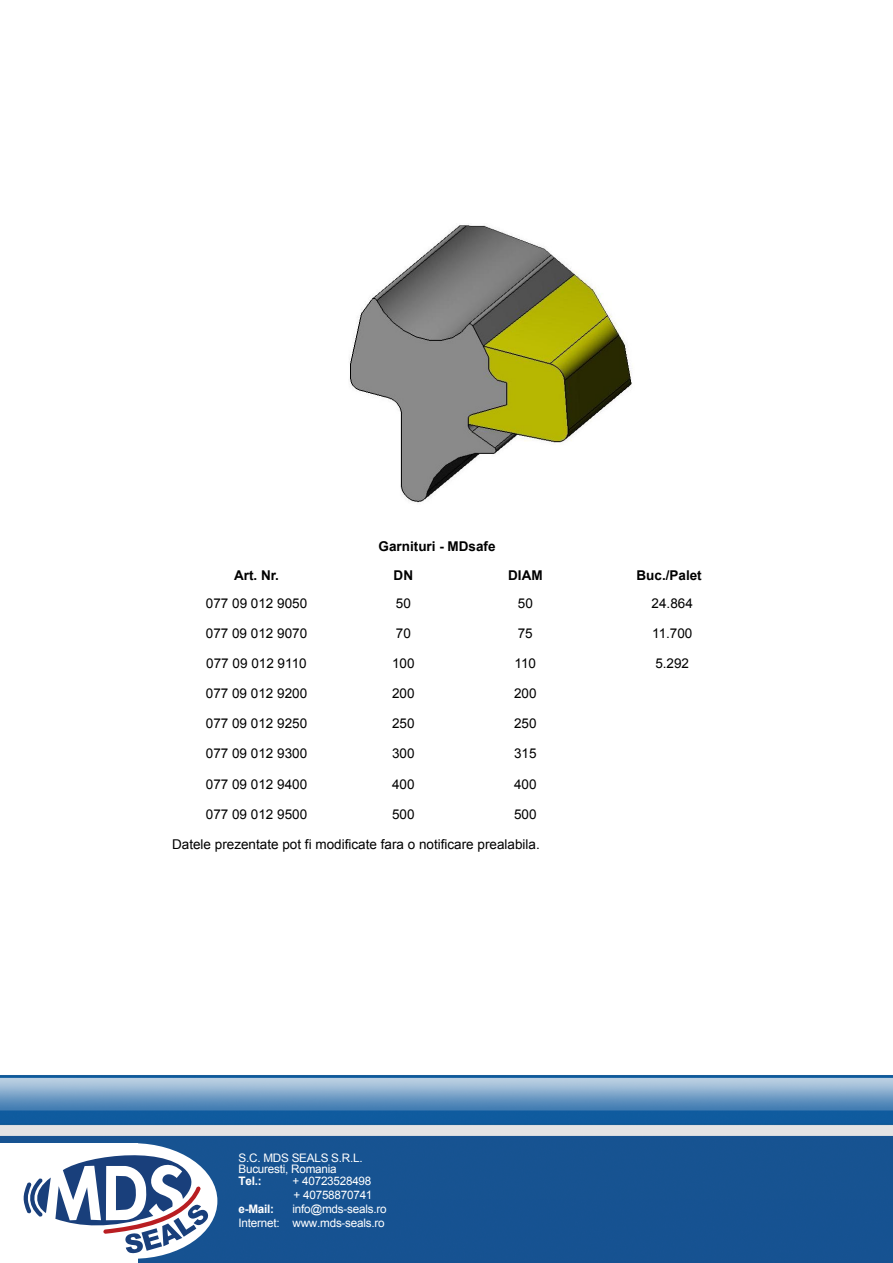
<style>
.page{position:relative;width:893px;height:1263px;background:#fff}
.page>*{position:absolute;margin:0;border:0;box-sizing:border-box;transform-origin:0 0}
.t1{font:13.5px "Arial";color:#000}
.t2{font:700 13.5px "Arial";color:#000}
.t3{font:700 13.5px "Arial";color:#000}
.t4{font:11.7px/11.7px "Arial";letter-spacing:-.02em;color:#fff}
.t5{font:11.7px/14.1px "Arial";letter-spacing:-.02em;color:#fff;text-align:right}
.t6{font:700 11.7px "Arial";letter-spacing:-.02em;color:#fff}
.s1{font-style:inherit}
</style>
<div class="page">
<img style="left:349px;top:225px;width:283px;height:278px">
<img style="left:0;top:1075px;width:893px;height:188px">
<div style="left:49px;top:1143px;width:168px;height:116px;background:#fff;border-radius:50%"></div>
<div style="left:0;top:1143px;width:138px;height:120px;background:#fff"></div>
<svg style="left:23px;top:1144px;width:185px;height:109px"></svg>
<p class="t2" style="left:379px;top:538px;width:119px">Garnituri <span class="s1">- MD</span>s<span class="s1">afe</span></p>
<p class="t3" style="left:234px;top:566px;width:47px">Art. Nr.</p>
<p class="t3" style="left:394px;top:566px;width:21px">DN</p>
<p class="t3" style="left:508px;top:566px;width:36px">DIAM</p>
<p class="t2" style="left:636px;top:566px;width:67px">Buc./Palet</p>
<p class="t1" style="left:206px;top:595px;width:103px">077 09 012 9050</p>
<p class="t1" style="left:396px;top:595px;width:17px">50</p>
<p class="t1" style="left:518px;top:595px;width:17px">50</p>
<p class="t1" style="left:652px;top:595px;width:43px">24.864</p>
<p class="t1" style="left:206px;top:625px;width:103px">077 09 012 9070</p>
<p class="t1" style="left:396px;top:625px;width:17px">70</p>
<p class="t1" style="left:518px;top:625px;width:17px">75</p>
<p class="t1" style="left:652px;top:625px;width:42px">11.700</p>
<p class="t1" style="left:206px;top:655px;width:102px">077 09 012 9110</p>
<p class="t1" style="left:392px;top:655px;width:24px">100</p>
<p class="t1" style="left:515px;top:655px;width:23px">110</p>
<p class="t1" style="left:655px;top:655px;width:35px">5.292</p>
<p class="t1" style="left:206px;top:685px;width:103px">077 09 012 9200</p>
<p class="t1" style="left:392px;top:685px;width:24px">200</p>
<p class="t1" style="left:514px;top:685px;width:24px">200</p>
<p class="t1" style="left:206px;top:715px;width:103px">077 09 012 9250</p>
<p class="t1" style="left:392px;top:715px;width:24px">250</p>
<p class="t1" style="left:514px;top:715px;width:24px">250</p>
<p class="t1" style="left:206px;top:745px;width:103px">077 09 012 9300</p>
<p class="t1" style="left:392px;top:745px;width:24px">300</p>
<p class="t1" style="left:514px;top:745px;width:24px">315</p>
<p class="t1" style="left:206px;top:775px;width:103px">077 09 012 9400</p>
<p class="t1" style="left:392px;top:775px;width:24px">400</p>
<p class="t1" style="left:514px;top:775px;width:24px">400</p>
<p class="t1" style="left:206px;top:805px;width:103px">077 09 012 9500</p>
<p class="t1" style="left:392px;top:805px;width:24px">500</p>
<p class="t1" style="left:514px;top:805px;width:24px">500</p>
<p class="t1" style="left:172px;top:835px;width:369px">Datele prezentate pot fi modificate fara o notificare prealabila.</p>
<p class="t4" style="left:239px;top:1152px;width:126px">S.C. MDS SEALS S.R.L.<br>Bucuresti, Romania</p>
<p class="t6" style="left:239px;top:1173px;width:25px">Tel.:</p>
<p class="t4" style="left:293px;top:1174px;width:81px;line-height:14.1px"><span class="s1">+</span> 40723528498 <span class="s1">+</span> 40758870741</p>
<p class="t6" style="left:239px;top:1201px;width:37px">e-Mail:</p>
<p class="t5" style="left:239px;top:1202px;width:150px">info@mds-<span class="s1">seals</span>.<span class="s1">ro<br></span>Internet: www.mds-<span class="s1">seals.ro</span></p>
</div>
